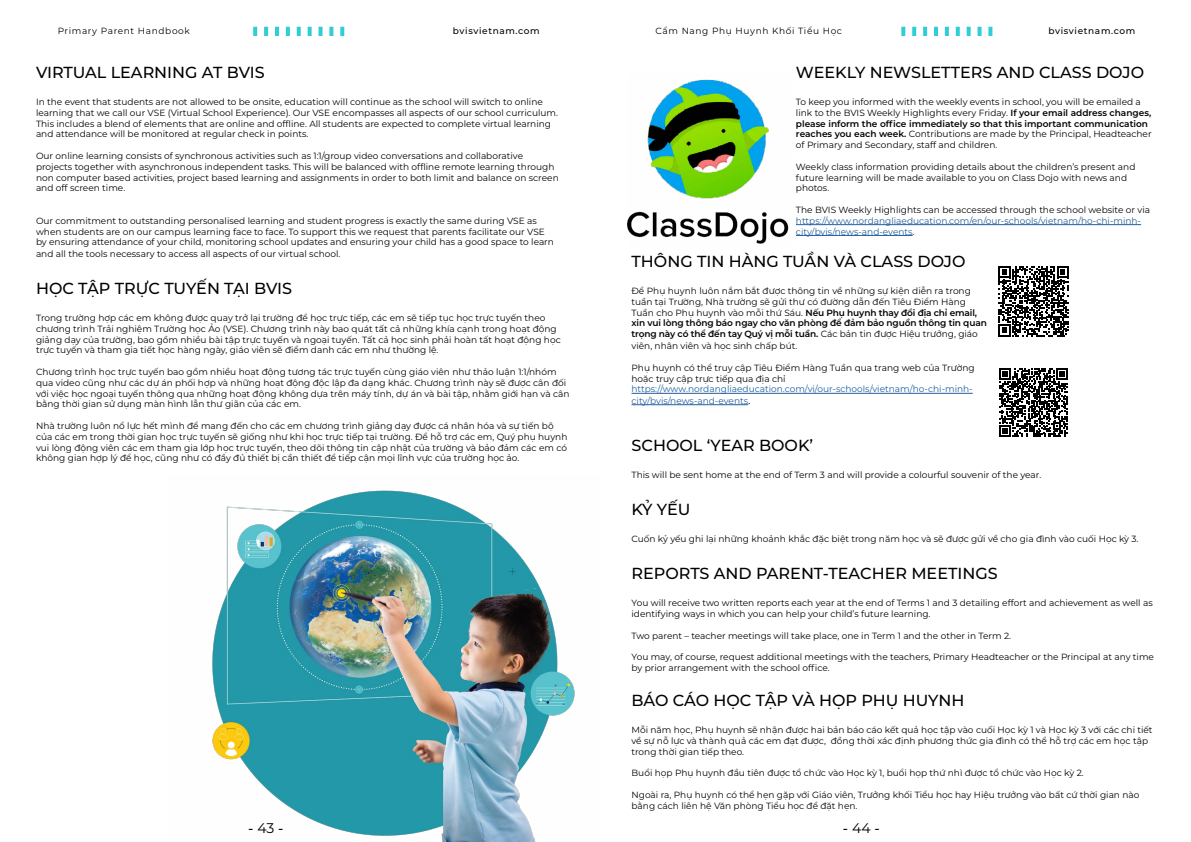
<style>
.page{position:relative;width:1191px;height:842px;background:#fff}
.page>*{position:absolute;margin:0;border:0;box-sizing:border-box;transform-origin:0 0}
.t1{font:500 16px "Montserrat";color:#000101}
.t2{font:14px "Acumin Pro";color:#000}
.t3{font:9px/10.8px "Montserrat";color:#000}
.t4{font:9px/10.8px "Montserrat";color:#000101}
.t5{font:9px/10.8px "Montserrat";color:#215e9e}
.t6{font:9px "Montserrat";letter-spacing:.07em;color:#000}
.t7{font:500 9px "Montserrat";letter-spacing:.07em;color:#000}
.s1{font-weight:600}
.s2{color:#000101}
.s3{font-family:"Source Sans Pro";font-size:9.5px;color:#000101}
.s4{font-family:"Montserrat"}
</style>
<div class="page">
<hr style="left:796px;top:224px;width:345px;height:1px;background:#215e9e">
<hr style="left:796px;top:235px;width:116px;height:1px;background:#215e9e">
<hr style="left:631px;top:393px;width:341px;height:1px;background:#215e9e">
<hr style="left:631px;top:404px;width:117px;height:1px;background:#215e9e">
<img style="left:627px;top:79px;width:162px;height:165px">
<svg style="left:998px;top:266px;width:70px;height:70px"></svg>
<svg style="left:999px;top:368px;width:69px;height:69px"></svg>
<img style="left:212px;top:490px;width:363px;height:352px">
<svg style="left:901px;top:27px;width:4px;height:9px"></svg>
<svg style="left:988px;top:27px;width:4px;height:9px"></svg>
<svg style="left:955px;top:27px;width:4px;height:9px"></svg>
<svg style="left:977px;top:27px;width:4px;height:9px"></svg>
<svg style="left:945px;top:27px;width:4px;height:9px"></svg>
<svg style="left:923px;top:27px;width:4px;height:9px"></svg>
<svg style="left:966px;top:27px;width:4px;height:9px"></svg>
<svg style="left:934px;top:27px;width:4px;height:9px"></svg>
<svg style="left:912px;top:27px;width:4px;height:9px"></svg>
<svg style="left:253px;top:27px;width:4px;height:9px"></svg>
<svg style="left:340px;top:27px;width:4px;height:9px"></svg>
<svg style="left:308px;top:27px;width:4px;height:9px"></svg>
<svg style="left:329px;top:27px;width:4px;height:9px"></svg>
<svg style="left:297px;top:27px;width:4px;height:9px"></svg>
<svg style="left:275px;top:27px;width:4px;height:9px"></svg>
<svg style="left:318px;top:27px;width:4px;height:9px"></svg>
<svg style="left:286px;top:27px;width:4px;height:9px"></svg>
<svg style="left:264px;top:27px;width:4px;height:9px"></svg>
<p class="t6" style="left:58px;top:24px;width:134px">Primary Parent Handbook</p>
<p class="t7" style="left:453px;top:24px;width:88px">bvisvietnam.com</p>
<p class="t6" style="left:655px;top:24px;width:188px">Cẩm Nang Phụ Huynh Khối Tiểu Học</p>
<p class="t7" style="left:1048px;top:24px;width:88px">bvisvietnam.com</p>
<h1 class="t1" style="left:36px;top:61px;width:230px">VIRTUAL LEARNING AT BVIS</h1>
<p class="t3" style="left:36px;top:96px;width:523px">In the event that students are not allowed to be onsite, education will continue as the school will switch to online learning that we call our VSE (Virtual School Experience). Our VSE encompasses all aspects of our school curriculum.<br>This includes a blend of elements that are online and offline. All students are expected to complete virtual learning and attendance will be monitored at regular check in points.</p>
<p class="t3" style="left:36px;top:150px;width:524px">Our online learning consists of synchronous activities such as 1:1/group video conversations and collaborative projects together with asynchronous independent tasks. This will be balanced with offline remote learning through non computer based activities, project based learning and assignments in order to both limit and balance on screen and off screen time.</p>
<p class="t3" style="left:36px;top:215px;width:519px">Our commitment to outstanding personalised learning and student progress is exactly the same during VSE as when students are on our campus learning face to face. To support this we request that parents facilitate our VSE by ensuring attendance of your child, monitoring school updates and ensuring your child has a good space to learn and all the tools necessary to access all aspects of our virtual school.</p>
<h1 class="t1" style="left:36px;top:277px;width:258px">HỌC TẬP TRỰC TUYẾN TẠI BVIS</h1>
<p class="t3" style="left:36px;top:312px;width:526px">Trong trường hợp các em không được quay trở lại trường để học trực tiếp, các em sẽ tiếp tục học trực tuyến theo chương trình Trải nghiệm Trường học Ảo (VSE). Chương trình này bao quát tất cả những khía cạnh trong hoạt động giảng dạy của trường, bao gồm nhiều bài tập trực tuyến và ngoại tuyến. Tất cả học sinh phải hoàn tất hoạt động học trực tuyến và tham gia tiết học hàng ngày, giáo viên sẽ điểm danh các em như thường lệ.</p>
<p class="t3" style="left:36px;top:366px;width:535px">Chương trình học trực tuyến bao gồm nhiều hoạt động tương tác trực tuyến cùng giáo viên như thảo luận 1:1/nhóm qua video cũng như các dự án phối hợp và những hoạt động độc lập đa dạng khác. Chương trình này sẽ được cân đối với việc học ngoại tuyến thông qua những hoạt động không dựa trên máy tính, dự án và bài tập, nhằm giới hạn và cân bằng thời gian sử dụng màn hình lẫn thư giãn của các em.</p>
<p class="t3" style="left:36px;top:420px;width:533px">Nhà trường luôn nổ lực hết mình để mang đến cho các em chương trình giảng dạy được cá nhân hóa và sự tiến bộ của các em trong thời gian học trực tuyến sẽ giống như khi học trực tiếp tại trường. Để hỗ trợ các em, Quý phụ huynh vui lòng động viên các em tham gia lớp học trực tuyến, theo dõi thông tin cập nhật của trường và bảo đảm các em có không gian hợp lý để học, cũng như có đầy đủ thiết bị cần thiết để tiếp cận mọi lĩnh vực của trường học ảo.</p>
<h1 class="t1" style="left:796px;top:61px;width:350px">WEEKLY NEWSLETTERS AND CLASS DOJO</h1>
<p class="t4" style="left:796px;top:96px;width:357px">To keep you informed with the weekly events in school, you will be emailed a link to the BVIS Weekly Highlights every Friday. <span class="s1">If your email address changes, please inform the office immediately so that this important communication reaches you each week.</span> Contributions are made by the Principal, Headteacher of Primary and Secondary, staff and children.</p>
<p class="t4" style="left:796px;top:161px;width:341px">Weekly class information providing details about the children’s present and future learning will be made available to you on Class Dojo with news and photos.</p>
<p class="t4" style="left:796px;top:204px;width:356px">The BVIS Weekly Highlights can be accessed through the school website or via</p>
<p class="t5" style="left:796px;top:215px;width:346px">https://www.nordangliaeducation.com/en/our-schools/vietnam/ho-chi-minh&shy;city/bvis/news-and-events<span class="s2">.</span></p>
<h1 class="t1" style="left:631px;top:250px;width:335px">THÔNG TIN HÀNG TUẦN VÀ CLASS DOJO</h1>
<p class="t4" style="left:631px;top:285px;width:357px">Để Phụ huynh luôn nắm bắt được thông tin về những sự kiện diễn ra trong tuần tại Trường, Nhà trường sẽ gửi thư có đường dẫn đến Tiêu Điểm Hàng Tuần cho Phụ huynh vào mỗi thứ Sáu. <span class="s1">Nếu Phụ huynh thay đổi địa chỉ email, xin vui lòng thông báo ngay cho văn phòng để đảm bảo nguồn thông tin quan trọng này có thể đến tay Quý vị mỗi tuần.</span> Các bản tin được Hiệu trưởng, giáo viên, nhân viên và học sinh chấp bút.</p>
<p class="t4" style="left:631px;top:362px;width:345px">Phụ huynh có thể truy cập Tiêu Điểm Hàng Tuần qua trang web của Trường hoặc truy cập trực tiếp qua địa chỉ</p>
<p class="t5" style="left:631px;top:383px;width:343px;line-height:11.4px">https://www.nordangliaeducation.com/vi/our-schools/vietnam/ho-chi-minh&shy;city/bvis/news-and-events<span class="s3">.</span></p>
<h1 class="t1" style="left:631px;top:434px;width:183px">SCHOOL ‘YEAR BOOK’</h1>
<p class="t4" style="left:631px;top:469px;width:411px">This will be sent home at the end of Term 3 and will provide a colourful souvenir of the year.</p>
<h1 class="t1" style="left:631px;top:498px;width:60px">KỶ YẾU</h1>
<p class="t4" style="left:631px;top:533px;width:508px">Cuốn kỷ yếu ghi lại những khoảnh khắc đặc biệt trong năm học và sẽ được gửi về cho gia đình vào cuối Học kỳ 3.</p>
<h1 class="t1" style="left:631px;top:562px;width:368px">REPORTS AND PARENT-TEACHER MEETINGS</h1>
<p class="t4" style="left:631px;top:597px;width:523px">You will receive two written reports each year at the end of Terms 1 and 3 detailing effort and achievement as well as identifying ways in which you can help your child’s future learning.</p>
<p class="t4" style="left:631px;top:630px;width:381px">Two parent – teacher meetings will take place, one in Term 1 and the other in Term 2.</p>
<p class="t4" style="left:631px;top:651px;width:524px">You may, of course, request additional meetings with the teachers, Primary Headteacher or the Principal at any time by prior arrangement with the school office.</p>
<h1 class="t1" style="left:631px;top:689px;width:334px">BÁO CÁO HỌC TẬP VÀ HỌP PHỤ HUYNH</h1>
<p class="t4" style="left:631px;top:724px;width:522px">Mỗi năm học, Phụ huynh sẽ nhận được hai bản báo cáo kết quả học tập vào cuối Học kỳ 1 và Học kỳ 3 với các chi tiết về sự nỗ lực và thành quả các em đạt được, đồng thời xác định phương thức gia đình có thể hỗ trợ các em học tập trong thời gian tiếp theo.</p>
<p class="t4" style="left:631px;top:767px;width:454px">Buổi họp Phụ huynh đầu tiên được tổ chức vào Học kỳ 1, buổi họp thứ nhì được tổ chức vào Học kỳ 2.</p>
<p class="t4" style="left:631px;top:789px;width:509px">Ngoài ra, Phụ huynh có thể hẹn gặp với Giáo viên, Trưởng khối Tiểu học hay Hiệu trưởng vào bất cứ thời gian nào bằng cách liên hệ Văn phòng Tiểu học để đặt hẹn.</p>
<h2 class="t2" style="left:248px;top:818px;width:37px">- <span class="s4">43</span> -</h2>
<h2 class="t2" style="left:843px;top:818px;width:38px">- <span class="s4">44</span> -</h2>
</div>
